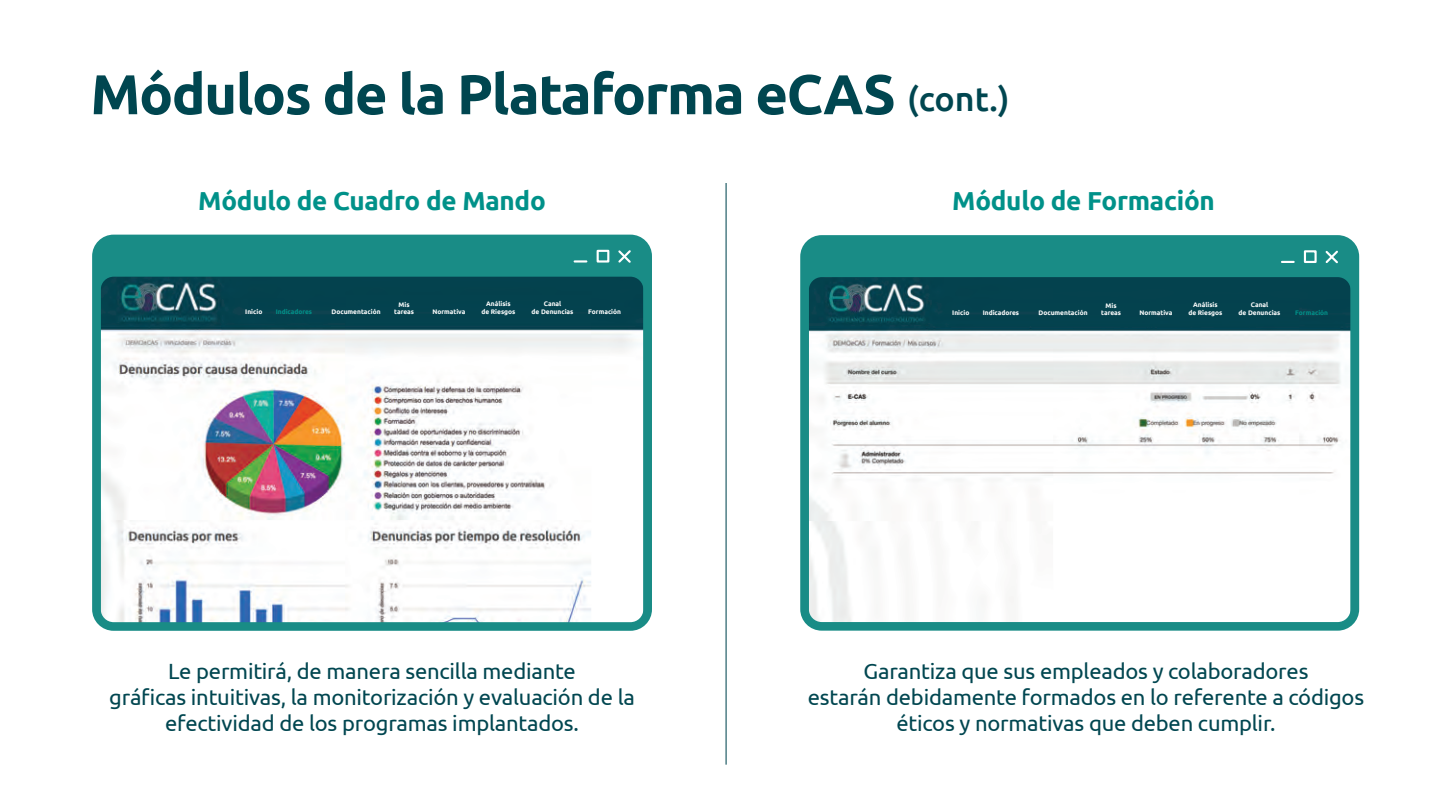
<style>
.page{position:relative;width:1440px;height:811px;background:#fff}
.page>*{position:absolute;margin:0;border:0;box-sizing:border-box;transform-origin:0 0}
.t1{font:700 56px "Ubuntu";letter-spacing:-.025em;color:#004650}
.t2{font:700 26px "Ubuntu";letter-spacing:-.01em;color:#009189}
.t3{font:22px/26px "Ubuntu";letter-spacing:-.01em;color:#004650;text-align:center}
.t4{font:700 6.6px/8px "Ubuntu";color:#fff;text-align:center}
.t5{font:700 6.6px "Ubuntu";color:#009189}
.s1{font-weight:500;font-size:34px}
</style>
<div class="page">
<hr style="left:726px;top:183px;width:1px;height:581px;background:#004650">
<div style="left:96px;top:239px;width:552px;height:387px;background:#198c86;border-radius:17px"></div>
<svg style="left:102px;top:276px;width:540px;height:345px;background:#c5ced0"></svg>
<div style="left:92px;top:235px;width:560px;height:396px;border:9px solid #198c86;border-radius:17px"></div>
<div style="left:597px;top:250px;width:12px;height:12px;border:2px solid #fff"></div>
<svg style="left:618px;top:250px;width:13px;height:13px"></svg>
<svg style="left:574px;top:260px;width:12px;height:2px"></svg>
<div style="left:805px;top:239px;width:550px;height:387px;background:#198c86;border-radius:17px"></div>
<svg style="left:810px;top:277px;width:539px;height:343px;background:#d2dcde"></svg>
<div style="left:800px;top:235px;width:559px;height:395px;border:9px solid #198c86;border-radius:17px"></div>
<div style="left:1304px;top:250px;width:13px;height:13px;border:2px solid #fff"></div>
<svg style="left:1325px;top:250px;width:13px;height:14px"></svg>
<svg style="left:1282px;top:260px;width:12px;height:3px"></svg>
<h1 class="t1" style="left:90px;top:60px;width:921px">Módulos de la Plataforma eCAS <span class="s1">(cont.)</span></h1>
<p class="t2" style="left:198px;top:185px;width:349px">Módulo de Cuadro de Mando</p>
<p class="t2" style="left:952px;top:185px;width:264px">Módulo de Formación</p>
<p class="t4" style="left:481px;top:300px;width:35px">Análisis de Riesgos</p>
<p class="t4" style="left:544px;top:300px;width:19px">Canal</p>
<p class="t4" style="left:1188px;top:300px;width:35px">Análisis de Riesgos</p>
<p class="t4" style="left:1251px;top:300px;width:19px">Canal</p>
<p class="t4" style="left:394px;top:301px;width:21px;line-height:7px">Mis tareas</p>
<p class="t4" style="left:952px;top:308px;width:19px">Inicio</p>
<p class="t4" style="left:983px;top:308px;width:38px">Indicadores</p>
<p class="t4" style="left:1039px;top:308px;width:51px">Documentación</p>
<p class="t5" style="left:1295px;top:308px;width:34px">Formación</p>
<p class="t4" style="left:1101px;top:302px;width:21px;line-height:7px">Mis tareas</p>
<p class="t4" style="left:245px;top:308px;width:19px">Inicio</p>
<p class="t5" style="left:276px;top:308px;width:38px">Indicadores</p>
<p class="t4" style="left:332px;top:308px;width:51px">Documentación</p>
<p class="t4" style="left:588px;top:308px;width:34px">Formación</p>
<p class="t4" style="left:432px;top:308px;width:35px">Normativa</p>
<p class="t4" style="left:532px;top:308px;width:43px">de Denuncias</p>
<p class="t4" style="left:1139px;top:308px;width:35px">Normativa</p>
<p class="t4" style="left:1239px;top:308px;width:43px">de Denuncias</p>
<p class="t3" style="left:109px;top:657px;width:527px">Le permitirá, de manera sencilla mediante<br>gráficas intuitivas, la monitorización y evaluación de la efectividad de los programas implantados.</p>
<p class="t3" style="left:808px;top:657px;width:558px">Garantiza que sus empleados y colaboradores<br>estarán debidamente formados en lo referente a códigos éticos y normativas que deben cumplir.</p>
</div>
